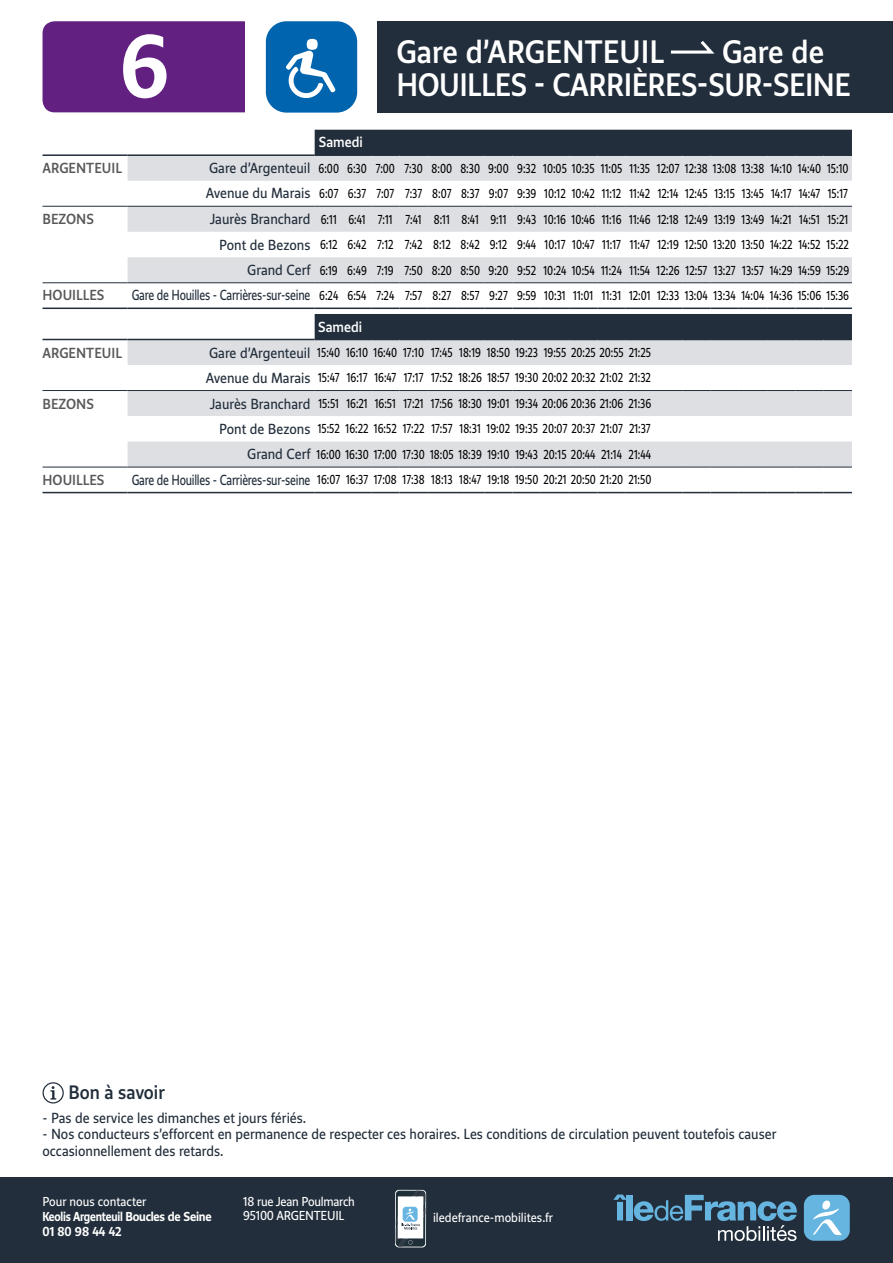
<style>
.page{position:relative;width:893px;height:1263px;background:#fff}
.page>*{position:absolute;margin:0;border:0;box-sizing:border-box;transform-origin:0 0}
.t1{font:700 82.5px "IDF Voyageur";color:#fff}
.t2{font:500 30px/33px "IDF Voyageur";letter-spacing:-.02em;color:#fff}
.t3{font:500 30px "IDF Voyageur";color:#fff}
.t4{font:500 18px "IDF Voyageur";color:#222e3b}
.t5{font:13.5px/16.2px "IDF Voyageur";color:#222e3b}
.t6{font:500 13.5px "IDF Voyageur";color:#58585a}
.t7{font:500 13.5px "IDF Voyageur";color:#fff}
.t8{font:12px/25.3px "IDF Voyageur";color:#000;scale:.85 1}
.t9{font:12px/14.4px "IDF Voyageur";letter-spacing:-.005em;color:#fff}
.t10{font:700 12px/15px "IDF Voyageur";letter-spacing:-.02em;color:#fff;scale:.93 1}
.s1{font-size:13.5px;color:#222e3b}
</style>
<div class="page">
<div style="left:0;top:1178px;width:893px;height:85px;background:#222e3b"></div>
<svg style="left:613px;top:1194px;width:13px;height:26px"></svg>
<div style="left:626px;top:1195px;width:6px;height:25px;background:#66b5e1"></div>
<svg style="left:634px;top:1195px;width:163px;height:46px"></svg>
<div style="left:804px;top:1195px;width:46px;height:46px;background:#66b5e1;border-radius:10px"></div>
<svg style="left:813px;top:1200px;width:29px;height:35px"></svg>
<div style="left:43px;top:21px;width:202px;height:91px;background:#622181"></div>
<div style="left:377px;top:21px;width:516px;height:91px;background:#222e3b"></div>
<svg style="left:266px;top:21px;width:91px;height:92px"></svg>
<div style="left:266px;top:21px;width:91px;height:91px;background:#0065ae;border-radius:21px"></div>
<svg style="left:286px;top:39px;width:49px;height:59px"></svg>
<svg style="left:670px;top:41px;width:45px;height:13px"></svg>
<svg style="left:395px;top:1190px;width:31px;height:57px"></svg>
<svg style="left:396px;top:1190px;width:29px;height:56px"></svg>
<svg style="left:396px;top:1191px;width:29px;height:55px"></svg>
<div style="left:43px;top:1082px;width:21px;height:21px;border:1px solid #222e3b;border-radius:50%"></div>
<svg style="left:50px;top:1086px;width:6px;height:13px"></svg>
<svg style="left:43px;top:130px;width:809px;height:178px"></svg>
<div style="left:315px;top:130px;width:537px;height:24px;background:#222e3b"></div>
<svg style="left:128px;top:156px;width:724px;height:126px;fill:#dedfe3"></svg>
<hr style="left:43px;top:154px;width:85px;height:2px;background:#222e3b">
<hr style="left:128px;top:154px;width:187px;height:2px;background:#222e3b">
<hr style="left:315px;top:154px;width:28px;height:2px;background:#222e3b">
<hr style="left:343px;top:154px;width:28px;height:2px;background:#222e3b">
<hr style="left:371px;top:154px;width:28px;height:2px;background:#222e3b">
<hr style="left:399px;top:154px;width:29px;height:2px;background:#222e3b">
<hr style="left:428px;top:154px;width:28px;height:2px;background:#222e3b">
<hr style="left:456px;top:154px;width:28px;height:2px;background:#222e3b">
<hr style="left:484px;top:154px;width:29px;height:2px;background:#222e3b">
<hr style="left:513px;top:154px;width:28px;height:2px;background:#222e3b">
<hr style="left:541px;top:154px;width:28px;height:2px;background:#222e3b">
<hr style="left:569px;top:154px;width:28px;height:2px;background:#222e3b">
<hr style="left:597px;top:154px;width:29px;height:2px;background:#222e3b">
<hr style="left:626px;top:154px;width:28px;height:2px;background:#222e3b">
<hr style="left:654px;top:154px;width:28px;height:2px;background:#222e3b">
<hr style="left:682px;top:154px;width:29px;height:2px;background:#222e3b">
<hr style="left:711px;top:154px;width:28px;height:2px;background:#222e3b">
<hr style="left:739px;top:154px;width:28px;height:2px;background:#222e3b">
<hr style="left:767px;top:154px;width:28px;height:2px;background:#222e3b">
<hr style="left:795px;top:154px;width:29px;height:2px;background:#222e3b">
<hr style="left:824px;top:154px;width:28px;height:2px;background:#222e3b">
<hr style="left:43px;top:308px;width:85px;height:1px;background:#222e3b">
<hr style="left:128px;top:308px;width:187px;height:1px;background:#222e3b">
<hr style="left:43px;top:282px;width:85px;height:1px;background:#222e3b">
<hr style="left:128px;top:282px;width:187px;height:1px;background:#222e3b">
<svg style="left:315px;top:282px;width:537px;height:1px"></svg>
<hr style="left:43px;top:206px;width:85px;height:1px;background:#222e3b">
<hr style="left:128px;top:206px;width:187px;height:1px;background:#222e3b">
<svg style="left:315px;top:206px;width:537px;height:1px"></svg>
<svg style="left:43px;top:314px;width:809px;height:178px"></svg>
<svg style="left:128px;top:340px;width:724px;height:127px;fill:#dedfe3"></svg>
<hr style="left:43px;top:339px;width:85px;height:1px;background:#222e3b">
<hr style="left:128px;top:339px;width:187px;height:1px;background:#222e3b">
<svg style="left:315px;top:308px;width:537px;height:32px"></svg>
<hr style="left:43px;top:492px;width:85px;height:1px;background:#222e3b">
<hr style="left:128px;top:492px;width:187px;height:1px;background:#222e3b">
<svg style="left:315px;top:492px;width:537px;height:1px"></svg>
<hr style="left:43px;top:467px;width:85px;height:1px;background:#222e3b">
<hr style="left:128px;top:467px;width:187px;height:1px;background:#222e3b">
<svg style="left:315px;top:467px;width:537px;height:1px"></svg>
<hr style="left:43px;top:390px;width:85px;height:1px;background:#222e3b">
<hr style="left:128px;top:390px;width:187px;height:1px;background:#222e3b">
<svg style="left:315px;top:390px;width:537px;height:1px"></svg>
<h1 class="t1" style="left:120px;top:11px;width:51px">6</h1>
<h2 class="t3" style="left:396px;top:32px;width:269px">GARE D’ARGENTEUIL</h2>
<h2 class="t2" style="left:396px;top:34px;width:456px;text-indent:326px">GARE DE<br>HOUILLES - CARRIÈRES-SUR-SEINE</h2>
<p class="t7" style="left:319px;top:133px;width:45px">SAMEDI</p>
<p class="t6" style="left:43px;top:159px;width:35px">ARGENTEUIL</p>
<p class="t8" style="left:206px;top:156px;width:757px;line-height:24.9px"><span class="s1">Gare d’Argenteuil</span> 6:00 6:30 7:00 7:30 8:00 8:30 9:00 9:32 10:05 10:35 11:05 11:35 12:07 12:38 13:08 13:38 14:10 14:40 15:10<br><span class="s1">Avenue du Marais</span> 6:07 6:37 7:07 7:37 8:07 8:37 9:07 9:39 10:12 10:42 11:12 11:42 12:14 12:45 13:15 13:45 14:17 14:47 15:17</p>
<p class="t6" style="left:43px;top:210px;width:34px">BEZONS</p>
<p class="t8" style="left:210px;top:206px;width:754px;text-align:right"><span class="s1">Jaurès Branchard</span> 6:11 6:41 7:11 7:41 8:11 8:41 9:11 9:43 10:16 10:46 11:16 11:46 12:18 12:49 13:19 13:49 14:21 14:51 15:21<br><span class="s1">Pont de Bezons</span> 6:12 6:42 7:12 7:42 8:12 8:42 9:12 9:44 10:17 10:47 11:17 11:47 12:19 12:50 13:20 13:50 14:22 14:52 15:22<br><span class="s1">Grand Cerf</span> 6:19 6:49 7:19 7:50 8:20 8:50 9:20 9:52 10:24 10:54 11:24 11:54 12:26 12:57 13:27 13:57 14:29 14:59 15:29</p>
<p class="t6" style="left:43px;top:286px;width:19px">HOUILLES</p>
<p class="t8" style="left:132px;top:283px;width:845px"><span class="s1">Gare de Houilles - Carrières-sur-seine</span> 6:24 6:54 7:24 7:57 8:27 8:57 9:27 9:59 10:31 11:01 11:31 12:01 12:33 13:04 13:34 14:04 14:36 15:06 15:36</p>
<p class="t7" style="left:318px;top:318px;width:45px">SAMEDI</p>
<p class="t6" style="left:43px;top:344px;width:35px">ARGENTEUIL</p>
<p class="t8" style="left:206px;top:340px;width:525px;line-height:24.9px"><span class="s1">Gare d’Argenteuil</span> 15:40 16:10 16:40 17:10 17:45 18:19 18:50 19:23 19:55 20:25 20:55 21:25<br><span class="s1">Avenue du Marais</span> 15:47 16:17 16:47 17:17 17:52 18:26 18:57 19:30 20:02 20:32 21:02 21:32</p>
<p class="t6" style="left:43px;top:395px;width:34px">BEZONS</p>
<p class="t8" style="left:210px;top:391px;width:521px;text-align:right"><span class="s1">Jaurès Branchard</span> 15:51 16:21 16:51 17:21 17:56 18:30 19:01 19:34 20:06 20:36 21:06 21:36<br><span class="s1">Pont de Bezons</span> 15:52 16:22 16:52 17:22 17:57 18:31 19:02 19:35 20:07 20:37 21:07 21:37<br><span class="s1">Grand Cerf</span> 16:00 16:30 17:00 17:30 18:05 18:39 19:10 19:43 20:15 20:44 21:14 21:44</p>
<p class="t6" style="left:43px;top:471px;width:19px">HOUILLES</p>
<p class="t8" style="left:132px;top:467px;width:613px"><span class="s1">Gare de Houilles - Carrières-sur-seine</span> 16:07 16:37 17:08 17:38 18:13 18:47 19:18 19:50 20:21 20:50 21:20 21:50</p>
<h3 class="t4" style="left:68px;top:1080px;width:98px">BON À SAVOIR</h3>
<p class="t5" style="left:43px;top:1110px;width:265px">- Pas de service les dimanches et jours fériés.</p>
<p class="t5" style="left:43px;top:1126px;width:735px">- Nos conducteurs s’efforcent en permanence de respecter ces horaires. Les conditions de circulation peuvent toutefois causer occasionnellement des retards.</p>
<p class="t9" style="left:43px;top:1194px;width:105px">Pour nous contacter</p>
<p class="t10" style="left:43px;top:1208px;width:183px">Keolis Argenteuil Boucles de Seine<br>01 80 98 44 42</p>
<p class="t9" style="left:243px;top:1194px;width:113px">18 rue Jean Poulmarch<br>95100 ARGENTEUIL</p>
<p class="t9" style="left:433px;top:1210px;width:122px">iledefrance-mobilites.fr</p>
</div>
